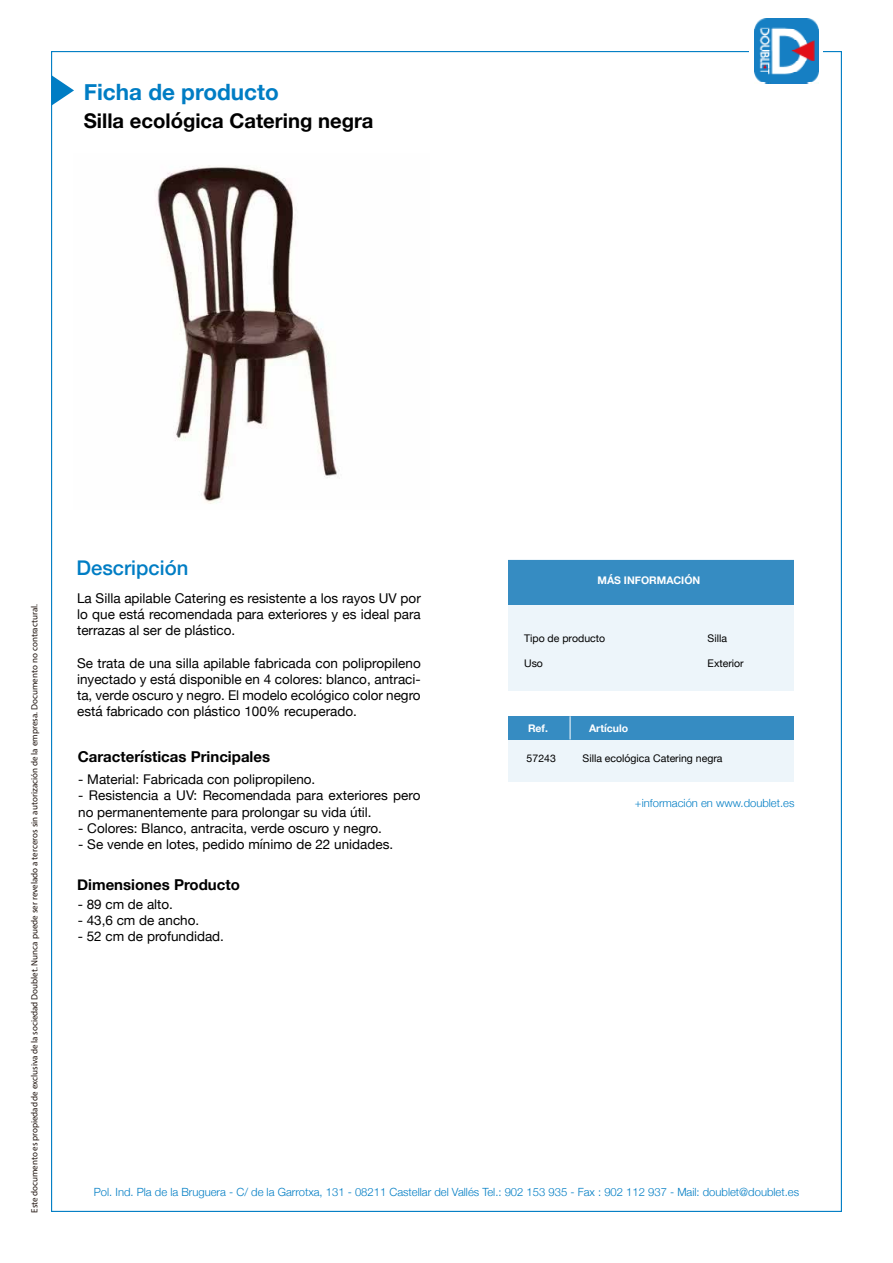
<style>
.page{position:relative;width:893px;height:1263px;background:#fff}
.page>*{position:absolute;margin:0;border:0;box-sizing:border-box;transform-origin:0 0}
.t1{font:700 22.5px "Helvetica Neue";color:#007dc4}
.t2{font:700 20.25px "Helvetica Neue";color:#000}
.t3{font:500 20.25px "Helvetica Neue";color:#007dc4}
.t4{font:700 15px "Helvetica Neue";color:#000}
.t5{font:13.5px/16.2px "Helvetica Neue";color:#000;text-align:justify}
.t6{font:13.35px/16px "Helvetica Neue";color:#000}
.t7{font:300 11.25px "Helvetica Neue";color:#007dc4}
.t8{font:10.5px "Helvetica Neue";color:#000}
.t9{font:700 10.5px "Helvetica Neue";color:#fff}
.t10{font:9px "Myriad Pro";color:#1e120d}
</style>
<div class="page">
<img style="left:754px;top:19px;width:64px;height:65px">
<svg style="left:51px;top:75px;width:23px;height:31px"></svg>
<div style="left:508px;top:560px;width:286px;height:131px;background:#edf5fa"></div>
<div style="left:508px;top:560px;width:286px;height:44px;background:#368cc2"></div>
<div style="left:508px;top:719px;width:286px;height:63px;background:#edf5fa"></div>
<div style="left:508px;top:716px;width:286px;height:23px;background:#368cc2"></div>
<svg style="left:570px;top:716px;width:1px;height:23px"></svg>
<img style="left:156px;top:165px;width:183px;height:339px">
<h1 class="t1" style="left:84px;top:75px;width:197px">Ficha de producto</h1>
<h2 class="t2" style="left:84px;top:105px;width:291px">Silla ecológica Catering negra</h2>
<p class="t10" style="left:29px;top:1213px;width:610px;rotate:-90deg">Este documento es propiedad de exclusiva de la sociedad Doublet. Nunca puede ser revelado a terceros sin autorización de la empresa. Documento no contractural.</p>
<h2 class="t3" style="left:77px;top:551px;width:113px">Descripción</h2>
<p class="t5" style="left:77px;top:591px;width:345px">La Silla apilable Catering es resistente a los rayos UV por lo que está recomendada para exteriores y es ideal para terrazas al ser de plástico.</p>
<p class="t5" style="left:77px;top:655px;width:345px">Se trata de una silla apilable fabricada con polipropileno inyectado y está disponible en 4 colores: blanco, antraci&shy;ta, verde oscuro y negro. El modelo ecológico color negro está fabricado con plástico 100% recuperado.</p>
<p class="t4" style="left:78px;top:745px;width:194px">Características Principales</p>
<p class="t6" style="left:78px;top:772px;width:239px">- Material: Fabricada con polipropileno.</p>
<p class="t6" style="left:78px;top:788px;width:344px">- Resistencia a UV: Recomendada para exteriores pero no permanentemente para prolongar su vida útil.</p>
<p class="t6" style="left:78px;top:820px;width:305px">- Colores: Blanco, antracita, verde oscuro y negro.</p>
<p class="t6" style="left:78px;top:837px;width:316px">- Se vende en lotes, pedido mínimo de 22 unidades.</p>
<p class="t4" style="left:77px;top:872px;width:164px">Dimensiones Producto</p>
<p class="t6" style="left:78px;top:897px;width:97px">- 89 cm de alto.</p>
<p class="t6" style="left:78px;top:913px;width:123px">- 43,6 cm de ancho.</p>
<p class="t6" style="left:78px;top:929px;width:148px">- 52 cm de profundidad.</p>
<p class="t9" style="left:597px;top:572px;width:104px">MÁS INFORMACIÓN</p>
<p class="t8" style="left:524px;top:630px;width:83px">Tipo de producto</p>
<p class="t8" style="left:524px;top:656px;width:20px">Uso</p>
<p class="t8" style="left:708px;top:630px;width:21px">Silla</p>
<p class="t8" style="left:708px;top:656px;width:38px">Exterior</p>
<p class="t9" style="left:528px;top:719px;width:22px">Ref.</p>
<p class="t9" style="left:589px;top:719px;width:41px">Artículo</p>
<p class="t8" style="left:527px;top:751px;width:31px">57243</p>
<p class="t8" style="left:583px;top:751px;width:141px">Silla ecológica Catering negra</p>
<p class="t7" style="left:635px;top:793px;width:161px">+información en www.doublet.es</p>
<p class="t7" style="left:94px;top:1183px;width:707px">Pol. Ind. Pla de la Bruguera - C/ de la Garrotxa, 131 - 08211 Castellar del Vallés Tel.: 902 153 935 - Fax : 902 112 937 - Mail: doublet@doublet.es</p>
</div>
